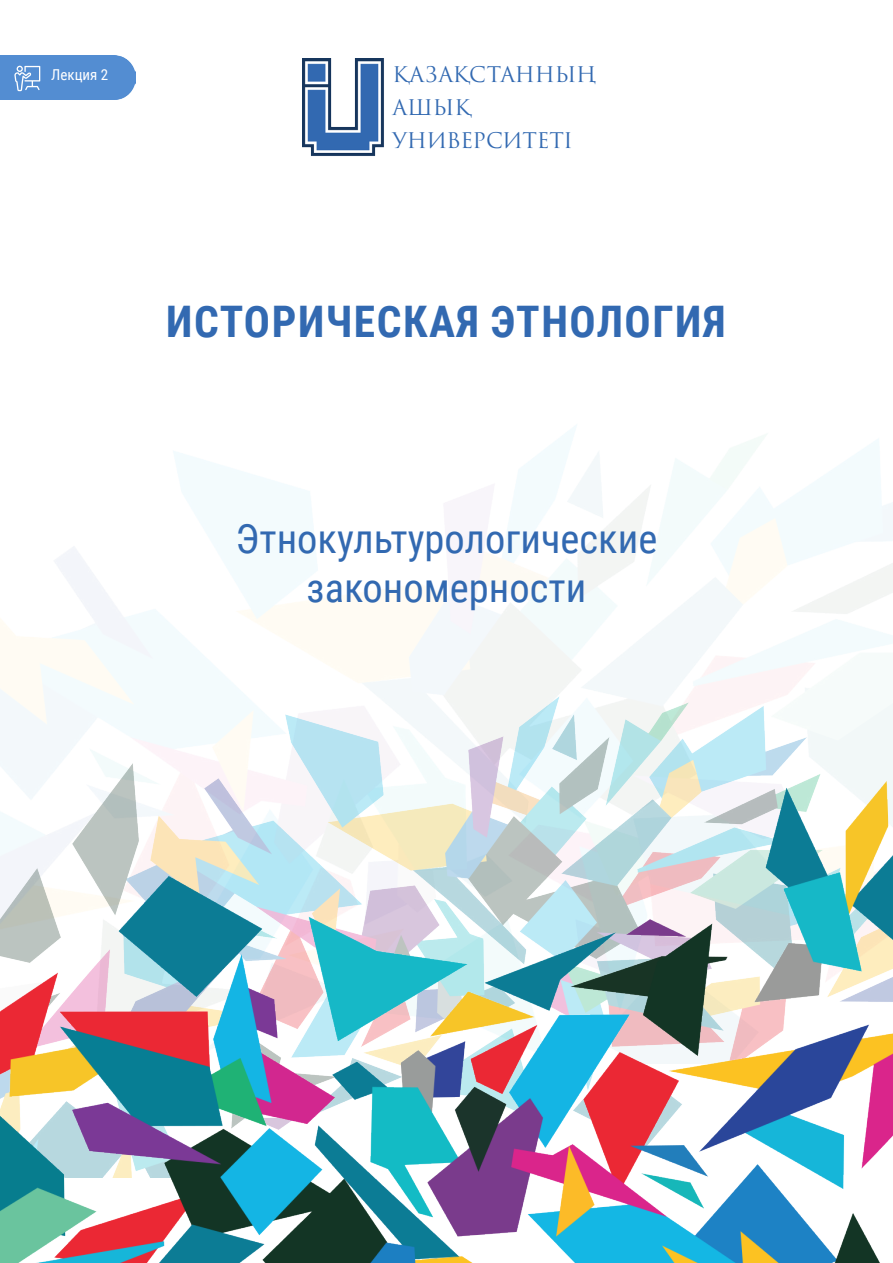
<style>
.page{position:relative;width:893px;height:1263px;background:#fff}
.page>*{position:absolute;margin:0;border:0;box-sizing:border-box;transform-origin:0 0}
.t1{font:700 43.5px "Roboto Condensed";letter-spacing:.035em;color:#3269b1}
.t2{font:40.5px/48.6px "Roboto Condensed";color:#3269b1;text-align:center}
.t3{font:21px "Trajan Pro 3";letter-spacing:-.01em;color:#3269b1}
.t4{font:15px "Roboto Condensed";color:#fff}
</style>
<div class="page">
<img style="left:0;top:425px;width:893px;height:638px">
<img style="left:302px;top:58px;width:82px;height:98px">
<img style="left:0;top:696px;width:892px;height:33px">
<img style="left:0;top:729px;width:892px;height:534px">
<div style="left:0;top:55px;width:136px;height:45px;background:#538dd2"></div>
<svg style="left:14px;top:66px;width:26px;height:25px"></svg>
<p class="t4" style="left:51px;top:64px;width:59px">Лекция 2</p>
<p class="t3" style="left:393px;top:60px;width:205px">ҚАЗАҚСТАННЫҢ</p>
<p class="t3" style="left:393px;top:93px;width:80px">АШЫҚ</p>
<p class="t3" style="left:393px;top:126px;width:182px">УНИВЕРСИТЕТІ</p>
<p class="t1" style="left:166px;top:291px;width:561px">ИСТОРИЧЕСКАЯ ЭТНОЛОГИЯ</p>
<p class="t2" style="left:236px;top:513px;width:423px">Этнокультурологические закономерности</p>
</div>
